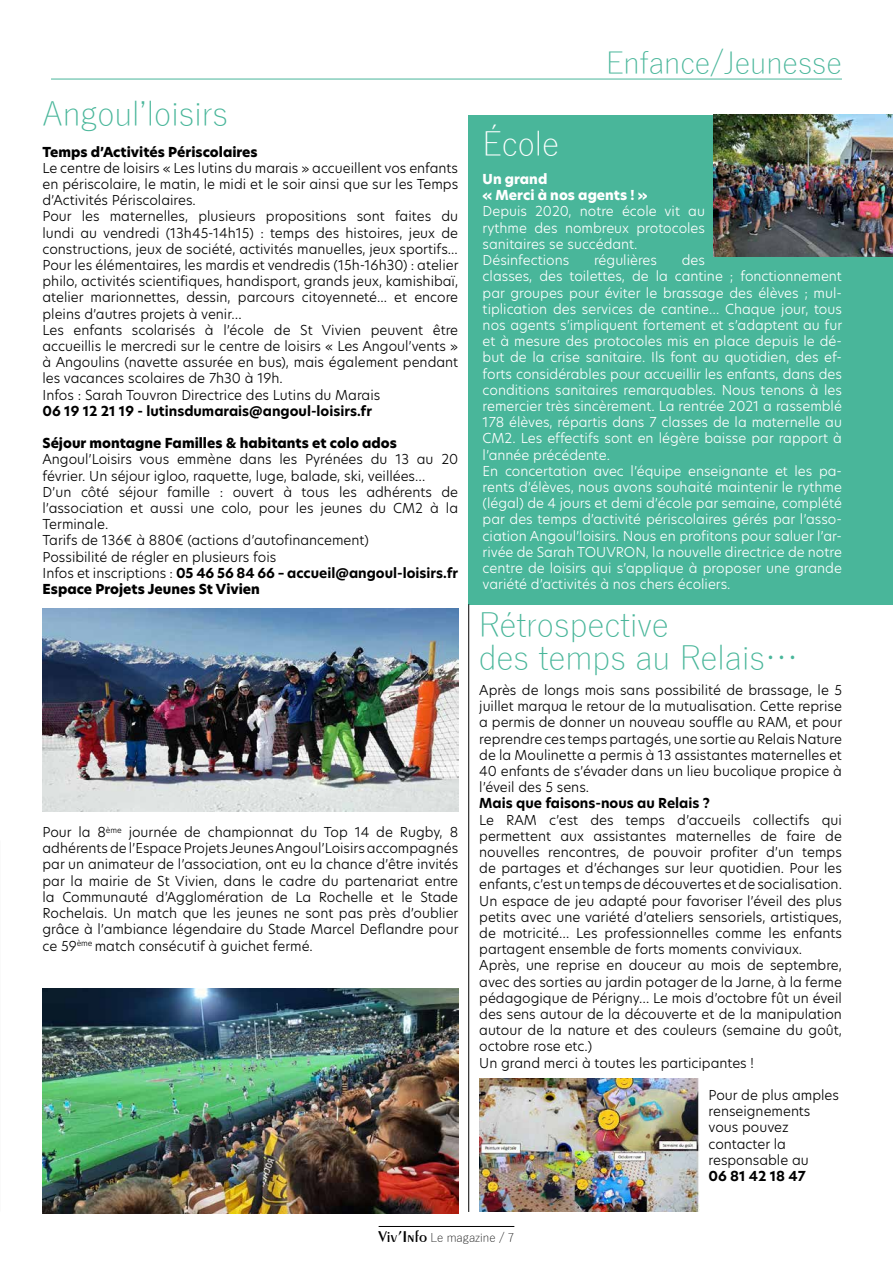
<style>
.page{position:relative;width:893px;height:1263px;background:#fff}
.page>*{position:absolute;margin:0;border:0;box-sizing:border-box;transform-origin:0 0}
.t1{font:300 33px/33px "Yu Gothic";color:#49b69a}
.t2{font:300 33px "Yu Gothic";color:#fff}
.t3{font:300 30px "Yu Gothic";color:#49b69a}
.t4{font:300 13.5px/16.2px "Hero New";color:#000}
.t5{font:300 13.5px/16.2px "Hero New";color:#fff}
.t6{font:700 13.5px "Hero New";color:#000}
.t7{font:800 13.5px "Hero New";color:#000}
.t8{font:800 13.5px/16.2px "Hero New";color:#fff}
.t9{font:300 12px "Yu Gothic";color:#000}
.s1{font-weight:700}
.s2{font-weight:800}
.s3{font-family:"Exotic 350 BT";font-weight:600;font-size:16.5px}
</style>
<div class="page">
<hr style="left:379px;top:1226px;width:135px;height:1px;background:#000">
<div style="left:469px;top:115px;width:424px;height:489px;background:#49b69a"></div>
<img style="left:43px;top:988px;width:415px;height:226px">
<img style="left:43px;top:608px;width:415px;height:203px">
<img style="left:479px;top:1078px;width:221px;height:134px">
<img style="left:713px;top:115px;width:180px;height:141px">
<hr style="left:468px;top:604px;width:1px;height:608px;background:#000">
<hr style="left:51px;top:79px;width:791px;height:1px;background:#49b69a">
<h1 class="t1" style="left:43px;top:93px;width:187px">Angoul’loisirs</h1>
<p class="t7" style="left:43px;top:142px;width:217px">Temps d’Activités Périscolaires</p>
<p class="t4" style="left:43px;top:159px;width:417px">Le centre de loisirs « Les lutins du marais » accueillent vos enfants en périscolaire, le matin, le midi et le soir ainsi que sur les Temps d’Activités Périscolaires.<br>Pour les maternelles, plusieurs propositions sont faites du lundi au vendredi (13h45-14h15) : temps des histoires, jeux de constructions, jeux de société, activités manuelles, jeux sportifs...<br>Pour les élémentaires, les mardis et vendredis (15h-16h30) : atelier philo, activités scientifiques, handisport, grands jeux, kamishibaï, atelier marionnettes, dessin, parcours citoyenneté... et encore pleins d’autres projets à venir…<br>Les enfants scolarisés à l’école de St Vivien peuvent être accueillis le mercredi sur le centre de loisirs « Les Angoul’vents » à Angoulins (navette assurée en bus), mais également pendant les vacances scolaires de 7h30 à 19h.<br>Infos : Sarah Touvron Directrice des Lutins du Marais</p>
<p class="t6" style="left:43px;top:402px;width:331px">06 19 12 21 19 - lutinsdumarais@angoul-loisirs.fr</p>
<p class="t7" style="left:43px;top:434px;width:356px">Séjour montagne Familles &amp; habitants et colo ados</p>
<p class="t4" style="left:43px;top:451px;width:417px">Angoul’Loisirs vous emmène dans les Pyrénées du 13 au 20 février. Un séjour igloo, raquette, luge, balade, ski, veillées…<br>D’un côté séjour famille : ouvert à tous les adhérents de l’association et aussi une colo, pour les jeunes du CM2 à la Terminale.<br>Tarifs de 136€ à 880€ (actions d’autofinancement)<br>Possibilité de régler en plusieurs fois<br>Infos et inscriptions : <span class="s1">05 46 56 84 66 – accueil@angoul-loisirs.fr </span><span class="s2">Espace Projets Jeunes St Vivien</span></p>
<p class="t4" style="left:43px;top:824px;width:417px;text-align:justify">Pour la 8<sup>ème</sup> journée de championnat du Top 14 de Rugby, 8 adhérents de l’Espace Projets Jeunes Angoul’Loisirs accompagnés par un animateur de l’association, ont eu la chance d’être invités par la mairie de St Vivien, dans le cadre du partenariat entre la Communauté d’Agglomération de La Rochelle et le Stade Rochelais. Un match que les jeunes ne sont pas près d’oublier grâce à l’ambiance légendaire du Stade Marcel Deflandre pour ce 59<sup>ème</sup> match consécutif à guichet fermé.</p>
<h2 class="t3" style="left:606px;top:35px;width:237px">Enfance/Jeunesse</h2>
<h1 class="t2" style="left:483px;top:113px;width:78px">École</h1>
<p class="t8" style="left:483px;top:171px;width:166px">Un grand<br>« Merci à nos agents ! »</p>
<p class="t5" style="left:483px;top:203px;width:224px">Depuis 2020, notre école vit au rythme des nombreux protocoles sanitaires se succédant.<br>Désinfections</p>
<p class="t5" style="left:483px;top:252px;width:361px;text-indent:199px">des<br>classes, des toilettes, de la cantine ; fonctionnement par groupes pour éviter le brassage des élèves ; mul&shy;tiplication des services de cantine… Chaque jour, tous nos agents s’impliquent fortement et s’adaptent au fur et à mesure des protocoles mis en place depuis le dé&shy;but de la crise sanitaire. Ils font au quotidien, des ef&shy;forts considérables pour accueillir les enfants, dans des conditions sanitaires remarquables. Nous tenons à les remercier très sincèrement. La rentrée 2021 a rassemblé 178 élèves, répartis dans 7 classes de la maternelle au CM2. Les effectifs sont en légère baisse par rapport à l’année précédente.<br>En concertation avec l’équipe enseignante et les pa&shy;rents d’élèves, nous avons souhaité maintenir le rythme (légal) de 4 jours et demi d’école par semaine, complété par des temps d’activité périscolaires gérés par l’asso&shy;ciation Angoul’loisirs. Nous en profitons pour saluer l’ar&shy;rivée de Sarah TOUVRON, la nouvelle directrice de notre centre de loisirs qui s’applique à proposer une grande variété d’activités à nos chers écoliers.</p>
<p class="t5" style="left:594px;top:252px;width:64px">régulières</p>
<h1 class="t1" style="left:479px;top:604px;width:321px">Rétrospective<br>des temps au Relais…</h1>
<p class="t4" style="left:479px;top:682px;width:364px;text-align:justify">Après de longs mois sans possibilité de brassage, le 5 juillet marqua le retour de la mutualisation. Cette reprise a permis de donner un nouveau souffle au RAM, et pour reprendre ces temps partagés, une sortie au Relais Nature de la Moulinette a permis à 13 assistantes maternelles et 40 enfants de s’évader dans un lieu bucolique propice à l’éveil des 5 sens.</p>
<p class="t6" style="left:479px;top:794px;width:232px">Mais que faisons-nous au Relais ?</p>
<p class="t4" style="left:479px;top:811px;width:364px">Le RAM c’est des temps d’accueils collectifs qui permettent aux assistantes maternelles de faire de nouvelles rencontres, de pouvoir profiter d’un temps de partages et d’échanges sur leur quotidien. Pour les enfants, c’est un temps de découvertes et de socialisation.<br>Un espace de jeu adapté pour favoriser l’éveil des plus petits avec une variété d’ateliers sensoriels, artistiques, de motricité… Les professionnelles comme les enfants partagent ensemble de forts moments conviviaux.<br>Après, une reprise en douceur au mois de septembre, avec des sorties au jardin potager de la Jarne, à la ferme pédagogique de Périgny… Le mois d’octobre fût un éveil des sens autour de la découverte et de la manipulation autour de la nature et des couleurs (semaine du goût, octobre rose etc.)<br>Un grand merci à toutes les participantes !</p>
<p class="t4" style="left:708px;top:1087px;width:132px">Pour de plus amples renseignements vous pouvez contacter la responsable au</p>
<p class="t6" style="left:708px;top:1167px;width:99px">06 81 42 18 47</p>
<p class="t9" style="left:379px;top:1226px;width:137px"><span class="s3">Viv’Info</span> Le magazine / 7</p>
</div>
